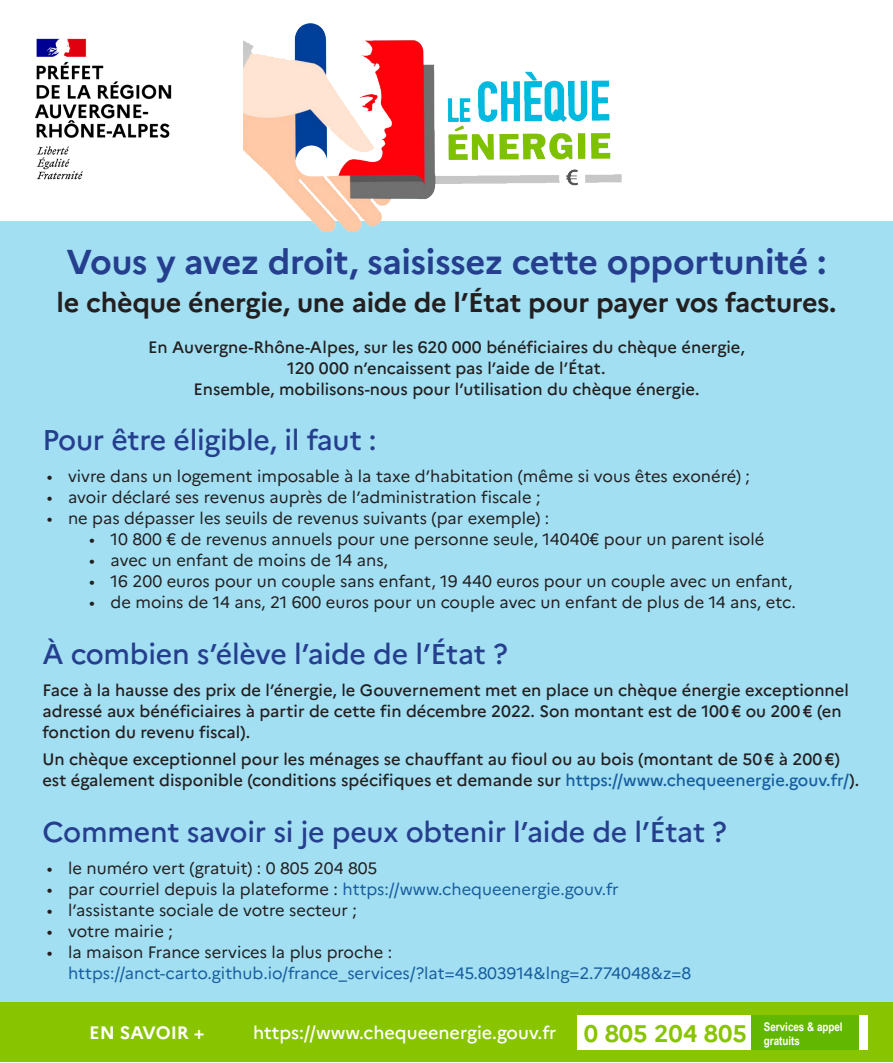
<style>
.page{position:relative;width:893px;height:1063px;background:#fff}
.page>*{position:absolute;margin:0;border:0;box-sizing:border-box;transform-origin:0 0}
.t1{font:700 34.5px "Marianne";letter-spacing:-.01em;color:#253f8e}
.t2{font:500 28.5px "Marianne";letter-spacing:-.01em;color:#253f8e}
.t3{font:700 27px "Marianne";letter-spacing:-.01em;color:#231f20}
.t4{font:700 24px "Marianne";color:#88c400}
.t5{font:500 18px "Marianne";color:#fff}
.t6{font:700 18px "Marianne";color:#fff}
.t7{font:500 16.5px/21px "Marianne";color:#231f20}
.t8{font:16.5px "Marianne";color:#231f20}
.t9{font:16.5px/21px "Marianne";color:#175d9e}
.t10{font:700 12px "Arial Narrow";color:#fff}
.s1{color:#175d9e}
.s2{color:#231f20}
</style>
<div class="page">
<img style="left:35px;top:38px;width:137px;height:142px">
<div style="left:0;top:221px;width:893px;height:781px;background:#a2dff2"></div>
<div style="left:0;top:1002px;width:893px;height:60px;background:#88c400"></div>
<div style="left:577px;top:1016px;width:291px;height:34px;background:#fff"></div>
<div style="left:751px;top:1016px;width:108px;height:34px;background:#62b800"></div>
<img style="left:244px;top:23px;width:378px;height:209px">
<p class="t1" style="left:67px;top:235px;width:761px">Vous y avez droit, saisissez cette opportunité :</p>
<p class="t3" style="left:56px;top:282px;width:781px">le chèque énergie, une aide de l’État pour payer vos factures.</p>
<p class="t7" style="left:148px;top:336px;width:598px;text-align:center">En Auvergne-Rhône-Alpes, sur les 620 000 bénéficiaires du chèque énergie,<br>120 000 n’encaissent pas l’aide de l’État.</p>
<p class="t7" style="left:193px;top:378px;width:508px">Ensemble, mobilisons-nous pour l’utilisation du chèque énergie.</p>
<p class="t2" style="left:43px;top:418px;width:336px">Pour être éligible, il faut :</p>
<p class="t8" style="left:47px;top:464px;width:705px">• vivre dans un logement imposable à la taxe d’habitation (même si vous êtes exonéré) ;</p>
<p class="t8" style="left:47px;top:485px;width:495px">• avoir déclaré ses revenus auprès de l’administration fiscale ;</p>
<p class="t8" style="left:47px;top:506px;width:504px">• ne pas dépasser les seuils de revenus suivants (par exemple) :</p>
<p class="t8" style="left:89px;top:527px;width:677px">• 10 800 € de revenus annuels pour une personne seule, 14040€ pour un parent isolé</p>
<p class="t8" style="left:89px;top:548px;width:300px">• avec un enfant de moins de 14 ans,</p>
<p class="t8" style="left:89px;top:569px;width:705px">• 16 200 euros pour un couple sans enfant, 19 440 euros pour un couple avec un enfant,</p>
<p class="t8" style="left:89px;top:590px;width:708px">• de moins de 14 ans, 21 600 euros pour un couple avec un enfant de plus de 14 ans, etc.</p>
<p class="t2" style="left:43px;top:632px;width:467px">À combien s’élève l’aide de l’État ?</p>
<p class="t7" style="left:43px;top:678px;width:808px">Face à la hausse des prix de l’énergie, le Gouvernement met en place un chèque énergie exceptionnel adressé aux bénéficiaires à partir de cette fin décembre 2022. Son montant est de 100 € ou 200 € (en fonction du revenu fiscal).</p>
<p class="t7" style="left:43px;top:747px;width:818px;line-height:21.6px">Un chèque exceptionnel pour les ménages se chauffant au fioul ou au bois (montant de 50 € à 200 €) est également disponible (conditions spécifiques et demande sur <span class="s1">https://www.chequeenergie.gouv.fr/</span>).</p>
<p class="t2" style="left:43px;top:810px;width:686px">Comment savoir si je peux obtenir l’aide de l’État ?</p>
<p class="t8" style="left:47px;top:855px;width:332px">• le numéro vert (gratuit) : 0 805 204 805</p>
<p class="t9" style="left:47px;top:877px;width:574px"><span class="s2">• par courriel depuis la plateforme :</span> https://www.chequeenergie.gouv.fr</p>
<p class="t8" style="left:47px;top:897px;width:312px">• l’assistante sociale de votre secteur ;</p>
<p class="t8" style="left:47px;top:918px;width:128px">• votre mairie ;</p>
<p class="t9" style="left:68px;top:940px;width:625px;text-indent:-21px"><span class="s2">• la maison France services la plus proche : </span>https://anct-carto.github.io/france_services/?lat=45.803914&amp;lng=2.774048&amp;z=8</p>
<p class="t6" style="left:89px;top:1019px;width:117px">EN SAVOIR +</p>
<p class="t5" style="left:253px;top:1019px;width:305px">https://www.chequeenergie.gouv.fr</p>
<p class="t4" style="left:584px;top:1014px;width:164px">0 805 204 805</p>
<p class="t10" style="left:764px;top:1018px;width:80px">Services &amp; appel</p>
<p class="t10" style="left:764px;top:1032px;width:38px">gratuits</p>
</div>
